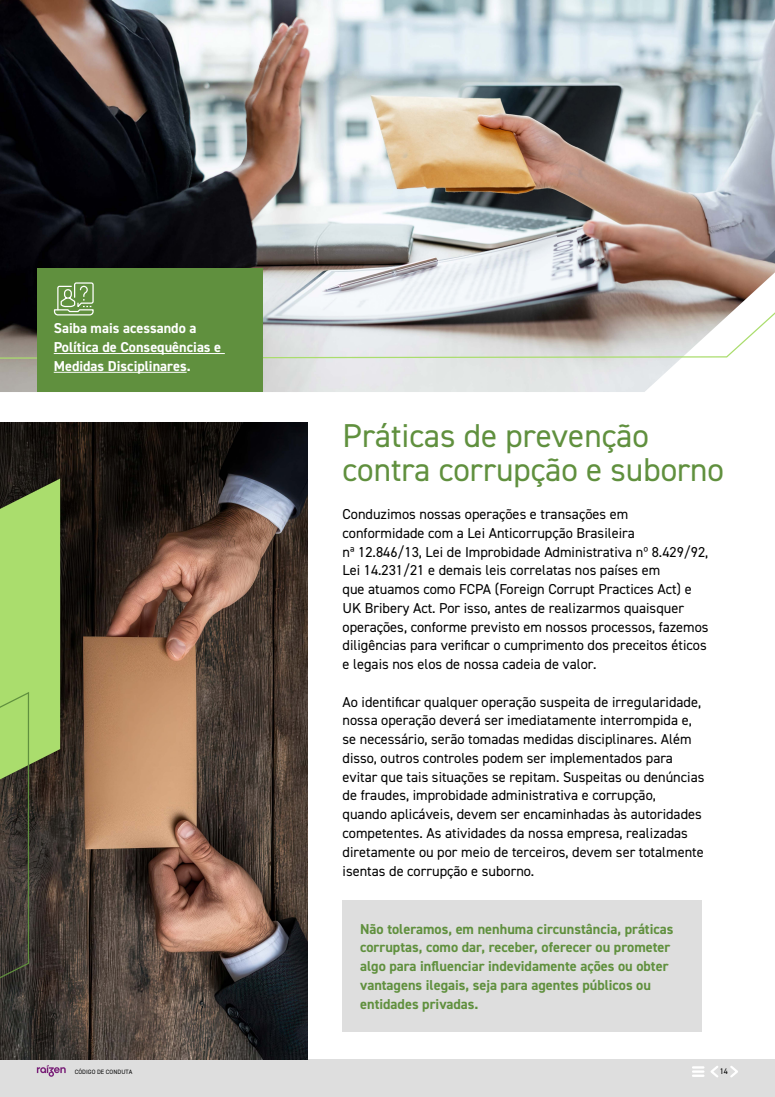
<style>
.page{position:relative;width:775px;height:1097px;background:#fff}
.page>*{position:absolute;margin:0;border:0;box-sizing:border-box;transform-origin:0 0}
.t1{font:33.12px/34.4px "DIN2014";color:#60903e}
.t2{font:14.38px/18.8px "DIN2014";color:#000}
.t3{font:700 14.38px/18.8px "DIN2014";color:#60903e}
.t4{font:700 14.38px/18.8px "DIN2014";color:#fff}
.t5{font:8.12px "DIN2014";color:#000}
.t6{font:6.25px "DIN2014";letter-spacing:.01em;color:#000}
</style>
<div class="page">
<div style="left:0;top:1059px;width:775px;height:37px;background:#dedede"></div>
<img style="left:0;top:0;width:775px;height:392px">
<img style="left:0;top:15px;width:775px;height:344px">
<div style="left:343px;top:899px;width:359px;height:132px;background:#dedede"></div>
<img style="left:0;top:422px;width:307px;height:637px">
<svg style="left:0;top:478px;width:66px;height:599px"></svg>
<div style="left:38px;top:268px;width:225px;height:124px;background:#60903e"></div>
<hr style="left:54px;top:353px;width:171px;height:1px;background:#fff">
<hr style="left:54px;top:372px;width:133px;height:1px;background:#fff">
<svg style="left:53px;top:282px;width:41px;height:34px"></svg>
<svg style="left:692px;top:1066px;width:13px;height:11px"></svg>
<svg style="left:710px;top:1066px;width:8px;height:12px"></svg>
<svg style="left:730px;top:1066px;width:8px;height:12px"></svg>
<p class="t4" style="left:54px;top:319px;width:169px">Saiba mais acessando a<br>Política de Consequências e<br>Medidas Disciplinares.</p>
<h1 class="t1" style="left:343px;top:417px;width:383px">Práticas de prevenção contra corrupção e suborno</h1>
<p class="t2" style="left:343px;top:504px;width:368px">Conduzimos nossas operações e transações em conformidade com a Lei Anticorrupção Brasileira<br>nª 12.846/13, Lei de Improbidade Administrativa nº 8.429/92, Lei 14.231/21 e demais leis correlatas nos países em<br>que atuamos como FCPA (Foreign Corrupt Practices Act) e UK Bribery Act. Por isso, antes de realizarmos quaisquer operações, conforme previsto em nossos processos, fazemos diligências para verificar o cumprimento dos preceitos éticos e legais nos elos de nossa cadeia de valor.</p>
<p class="t2" style="left:343px;top:692px;width:363px">Ao identificar qualquer operação suspeita de irregularidade, nossa operação deverá ser imediatamente interrompida e, se necessário, serão tomadas medidas disciplinares. Além disso, outros controles podem ser implementados para evitar que tais situações se repitam. Suspeitas ou denúncias de fraudes, improbidade administrativa e corrupção,<br>quando aplicáveis, devem ser encaminhadas às autoridades competentes. As atividades da nossa empresa, realizadas diretamente ou por meio de terceiros, devem ser totalmente isentas de corrupção e suborno.</p>
<p class="t3" style="left:360px;top:918px;width:315px">Não toleramos, em nenhuma circunstância, práticas corruptas, como dar, receber, oferecer ou prometer algo para influenciar indevidamente ações ou obter vantagens ilegais, seja para agentes públicos ou entidades privadas.</p>
<p class="t6" style="left:75px;top:1067px;width:59px">CÓDIGO DE CONDUTA</p>
<p class="t5" style="left:720px;top:1065px;width:10px">14</p>
</div>
